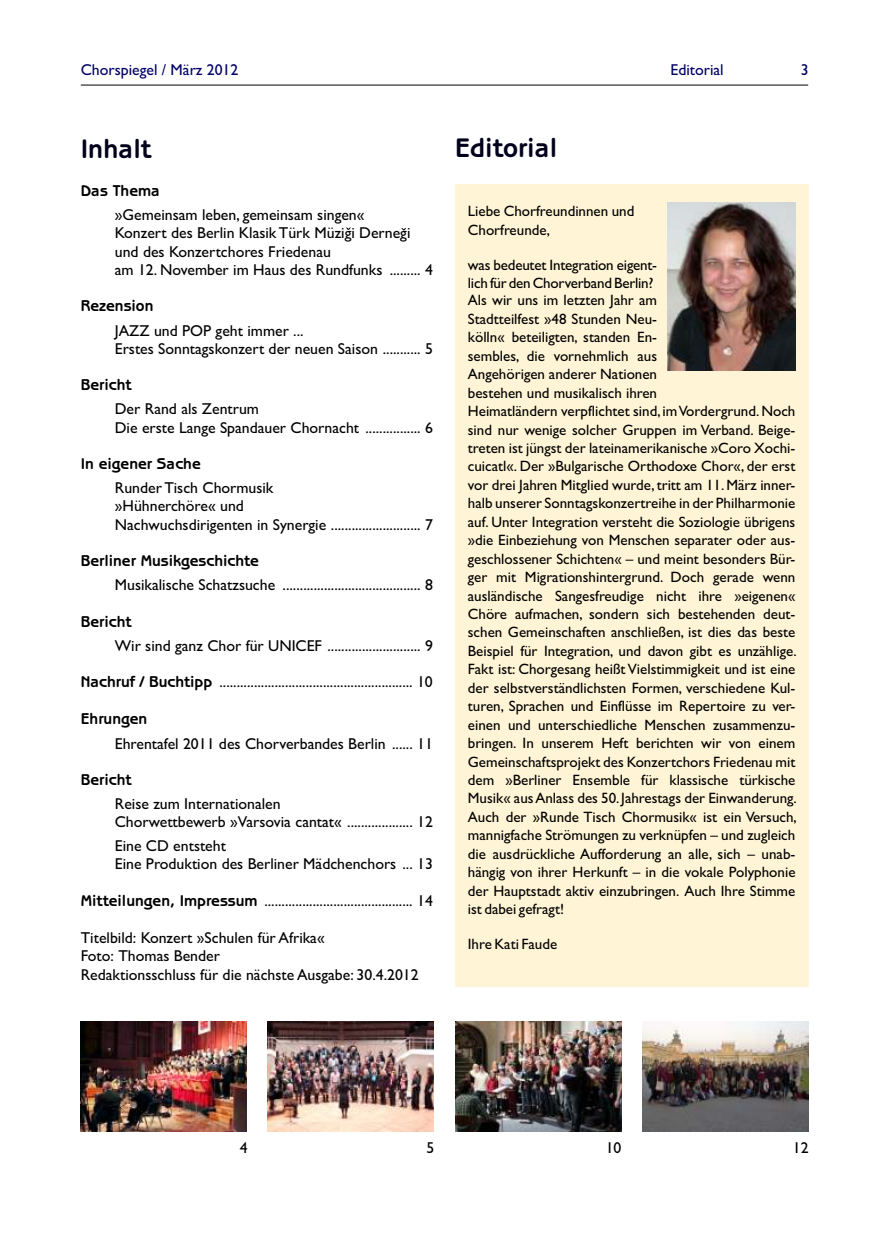
<style>
.page{position:relative;width:872px;height:1242px;background:#fff}
.page>*{position:absolute;margin:0;border:0;box-sizing:border-box;transform-origin:0 0}
.t1{font:700 27px "Benguiat Gothic";color:#00001a}
.t2{font:15.75px/18.3px "Gill Sans";color:#000}
.t3{font:700 15.75px "Benguiat Gothic";color:#000}
.t4{font:15.75px "Gill Sans";color:#006}
.t5{font:15px/18.5px "Gill Sans";color:#000}
.s1{font-family:"Benguiat Gothic";font-weight:700}
</style>
<div class="page">
<hr style="left:81px;top:85px;width:727px;height:1px;background:#000">
<div style="left:455px;top:184px;width:353px;height:802px;background:#fff5d6"></div>
<img style="left:668px;top:203px;width:127px;height:167px">
<img style="left:268px;top:1021px;width:166px;height:110px">
<img style="left:81px;top:1021px;width:166px;height:110px">
<img style="left:455px;top:1021px;width:166px;height:110px">
<img style="left:643px;top:1021px;width:165px;height:110px">
<svg style="left:346px;top:227px;width:5px;height:3px"></svg>
<p class="t4" style="left:81px;top:64px;width:159px">Chorspiegel / März 2012</p>
<p class="t4" style="left:670px;top:64px;width:55px">Editorial</p>
<p class="t4" style="left:800px;top:64px;width:9px">3</p>
<h1 class="t1" style="left:81px;top:132px;width:72px">Inhalt</h1>
<h1 class="t1" style="left:455px;top:132px;width:104px">Editorial</h1>
<p class="t3" style="left:81px;top:181px;width:81px">Das Thema</p>
<p class="t2" style="left:115px;top:207px;width:320px">»Gemeinsam leben, gemeinsam singen«<br>Konzert des Berlin Klasik Türk Müzigi Dernegi und des Konzertchores Friedenau<br>am 12. November im Haus des Rundfunks ......... 4</p>
<p class="t3" style="left:81px;top:297px;width:74px">Rezension</p>
<p class="t2" style="left:115px;top:323px;width:320px">JAZZ und POP geht immer ...<br>Erstes Sonntagskonzert der neuen Saison ........... 5</p>
<p class="t3" style="left:81px;top:375px;width:52px">Bericht</p>
<p class="t2" style="left:115px;top:401px;width:320px">Der Rand als Zentrum<br>Die erste Lange Spandauer Chornacht ................ 6</p>
<p class="t3" style="left:81px;top:454px;width:121px">In eigener Sache</p>
<p class="t2" style="left:115px;top:480px;width:319px">Runder Tisch Chormusik<br>»Hühnerchöre« und<br>Nachwuchsdirigenten in Synergie .......................... 7</p>
<p class="t3" style="left:81px;top:551px;width:180px">Berliner Musikgeschichte</p>
<p class="t2" style="left:115px;top:577px;width:319px">Musikalische Schatzsuche ........................................ 8</p>
<p class="t3" style="left:81px;top:612px;width:52px">Bericht</p>
<p class="t2" style="left:115px;top:638px;width:319px">Wir sind ganz Chor für UNICEF ........................... 9</p>
<p class="t2" style="left:81px;top:674px;width:353px"><span class="s1">Nachruf / Buchtipp</span> ........................................................ 10</p>
<p class="t3" style="left:81px;top:710px;width:68px">Ehrungen</p>
<p class="t2" style="left:115px;top:736px;width:320px">Ehrentafel 2011 des Chorverbandes Berlin ...... 11</p>
<p class="t3" style="left:81px;top:770px;width:52px">Bericht</p>
<p class="t2" style="left:115px;top:796px;width:319px">Reise zum Internationalen<br>Chorwettbewerb »Varsovia cantat« ................... 12</p>
<p class="t2" style="left:115px;top:838px;width:320px">Eine CD entsteht<br>Eine Produktion des Berliner Mädchenchors ... 13</p>
<p class="t2" style="left:81px;top:893px;width:353px"><span class="s1">Mitteilungen, Impressum</span> ........................................... 14</p>
<p class="t2" style="left:81px;top:930px;width:339px">Titelbild: Konzert »Schulen für Afrika«<br>Foto: Thomas Bender<br>Redaktionsschluss für die nächste Ausgabe: 30.4.2012</p>
<p class="t5" style="left:468px;top:204px;width:168px">Liebe Chorfreundinnen und<br>Chorfreunde,</p>
<p class="t5" style="left:468px;top:257px;width:330px">was bedeutet Integration eigent-<br>lich für denChorverbandBerlin?<br>Als wir uns im letzten Jahr am<br>Stadtteilfest »48 Stunden Neu-<br>kölln« beteiligten, standen En-<br>sembles, die vornehmlich aus<br>Angehörigen anderer Nationen<br>bestehen und musikalisch ihren<br>Heimatländern verpflichtet sind, im Vordergrund.Noch sind nur wenige solcher Gruppen im Verband. Beige&shy;treten ist jüngst der lateinamerikanische »Coro Xochi&shy;cuicatl«. Der »Bulgarische Orthodoxe Chor«, der erst vor drei Jahren Mitglied wurde,tritt am 11.März inner&shy;halb unserer Sonntagskonzertreihe in der Philharmonie auf. Unter Integration versteht die Soziologie übrigens »die Einbeziehung von Menschen separater oder aus&shy;geschlossener Schichten« – und meint besonders Bür&shy;ger mit Migrationshintergrund. Doch gerade wenn ausländische Sangesfreudige nicht ihre »eigenen« Chöre aufmachen, sondern sich bestehenden deut&shy;schen Gemeinschaften anschließen, ist dies das beste Beispiel für Integration, und davon gibt es unzählige.<br>Fakt ist: Chorgesang heißt Vielstimmigkeit und ist eine der selbstverständlichsten Formen, verschiedene Kul&shy;turen, Sprachen und Einflüsse im Repertoire zu ver&shy;einen und unterschiedliche Menschen zusammenzu&shy;bringen. In unserem Heft berichten wir von einem Gemeinschaftsprojekt des Konzertchors Friedenau mit dem »Berliner Ensemble für klassische türkische Musik« aus Anlass des 50.Jahrestags der Einwanderung.<br>Auch der »Runde Tisch Chormusik« ist ein Versuch, mannigfache Strömungen zu verknüpfen – und zugleich die ausdrückliche Aufforderung an alle, sich – unab&shy;hängig von ihrer Herkunft – in die vokale Polyphonie der Hauptstadt aktiv einzubringen. Auch Ihre Stimme ist dabei gefragt!</p>
<p class="t5" style="left:468px;top:936px;width:91px">Ihre Kati Faude</p>
<p class="t2" style="left:240px;top:1140px;width:9px">4</p>
<p class="t2" style="left:426px;top:1139px;width:9px">5</p>
<p class="t2" style="left:606px;top:1140px;width:17px">10</p>
<p class="t2" style="left:793px;top:1140px;width:17px">12</p>
</div>
